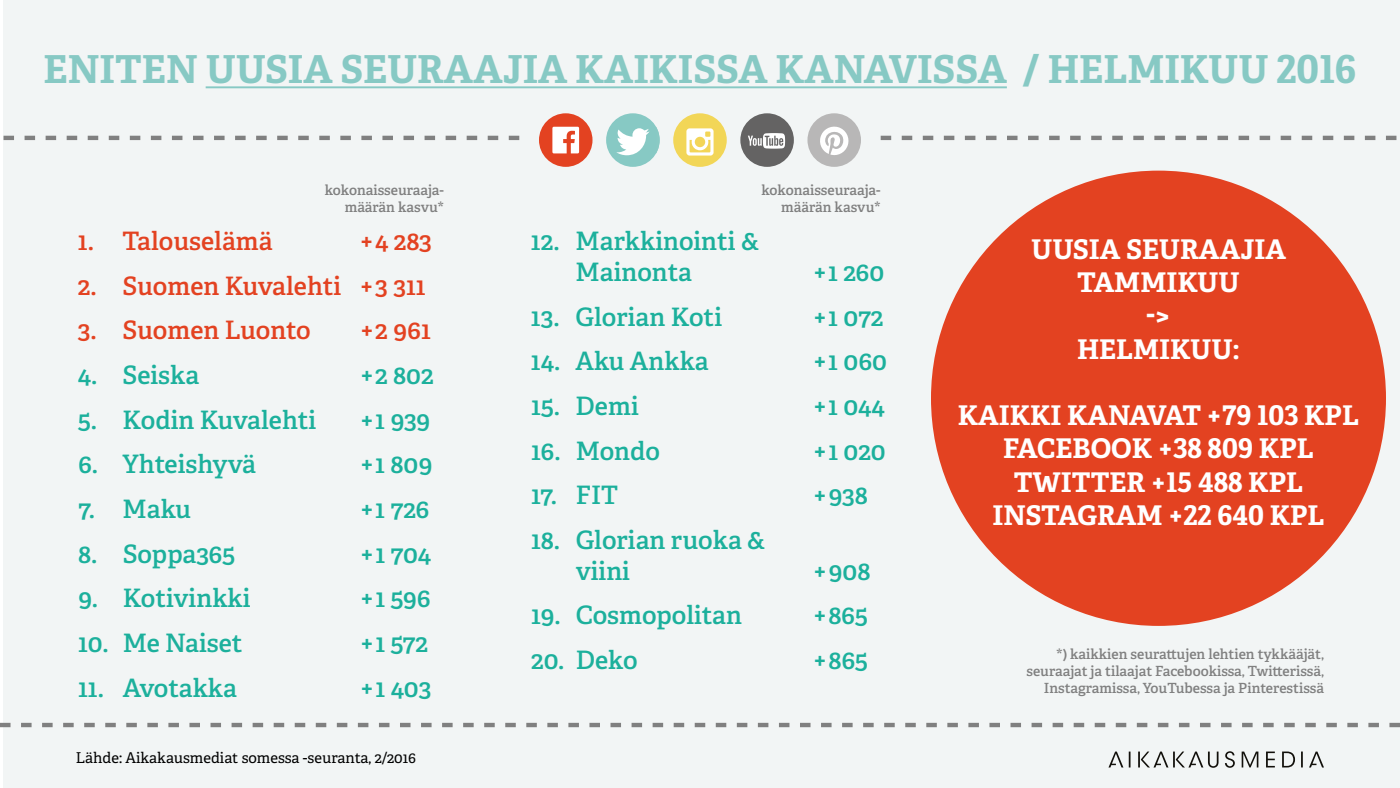
<style>
.page{position:relative;width:1400px;height:788px;background:#fff}
.page>*{position:absolute;margin:0;border:0;box-sizing:border-box;transform-origin:0 0}
.t1{font:700 38.5px "Adelle";color:#87c9c4}
.t2{font:700 27.12px/33.2px "Adelle";color:#fff}
.t3{font:600 25.38px/30.6px "Adelle";color:#1cb09c}
.t4{font:600 25.38px "Adelle";color:#e34221}
.t5{font:14.88px "Adelle";color:#000}
.t6{font:600 14px/16.8px "Adelle";color:#808080;text-align:right}
</style>
<div class="page">
<div style="left:3px;top:0;width:1397px;height:788px;background:#f2f5f5"></div>
<svg style="left:1129px;top:751px;width:2px;height:16px"></svg>
<svg style="left:1108px;top:751px;width:15px;height:16px"></svg>
<svg style="left:1309px;top:751px;width:15px;height:16px"></svg>
<svg style="left:1138px;top:751px;width:81px;height:16px"></svg>
<svg style="left:1225px;top:751px;width:10px;height:16px"></svg>
<svg style="left:1242px;top:751px;width:16px;height:16px"></svg>
<svg style="left:1266px;top:751px;width:9px;height:16px"></svg>
<svg style="left:1282px;top:751px;width:13px;height:16px"></svg>
<svg style="left:1301px;top:751px;width:2px;height:16px"></svg>
<svg style="left:3px;top:136px;width:516px;height:4px"></svg>
<svg style="left:881px;top:136px;width:516px;height:4px"></svg>
<svg style="left:0;top:722px;width:1400px;height:5px"></svg>
<hr style="left:206px;top:86px;width:801px;height:2px;background:#87c9c4">
<div style="left:539px;top:113px;width:54px;height:54px;background:#e34221;border-radius:50%"></div>
<svg style="left:552px;top:127px;width:27px;height:26px"></svg>
<div style="left:606px;top:113px;width:54px;height:54px;background:#87c9c4;border-radius:50%"></div>
<img style="left:656px;top:127px;width:4px;height:26px">
<svg style="left:616px;top:128px;width:33px;height:27px"></svg>
<div style="left:673px;top:113px;width:54px;height:54px;background:#f2d657;border-radius:50%"></div>
<img style="left:688px;top:155px;width:24px;height:1px">
<svg style="left:686px;top:128px;width:28px;height:27px"></svg>
<div style="left:740px;top:113px;width:54px;height:54px;background:#646363;border-radius:50%"></div>
<svg style="left:748px;top:133px;width:37px;height:16px"></svg>
<div style="left:807px;top:113px;width:54px;height:54px;background:#b8b7b7;border-radius:50%"></div>
<svg style="left:820px;top:126px;width:29px;height:29px"></svg>
<div style="left:931px;top:171px;width:455px;height:455px;background:#e34221;border-radius:50%"></div>
<h1 class="t1" style="left:44px;top:42px;width:189px">ENITEN UUSIA</h1>
<h1 class="t1" style="left:340px;top:42px;width:26px">SEU</h1>
<h1 class="t1" style="left:417px;top:42px;width:212px">RAAJIA KAIKISSA</h1>
<h1 class="t1" style="left:775px;top:42px;width:165px">KANAVISSA</h1>
<h1 class="t1" style="left:1022px;top:42px;width:134px">/ HELMIKUU</h1>
<h1 class="t1" style="left:1276px;top:42px;width:81px">2016</h1>
<p class="t6" style="left:325px;top:181px;width:121px">kokonaisseuraaja&shy;määrän kasvu*</p>
<p class="t6" style="left:761px;top:181px;width:121px">kokonaisseuraaja&shy;määrän kasvu*</p>
<p class="t4" style="left:78px;top:222px;width:196px">1. Talouselämä</p>
<p class="t4" style="left:360px;top:222px;width:74px">+4 283</p>
<p class="t4" style="left:78px;top:267px;width:349px">2. Suomen Kuvalehti +3 311</p>
<p class="t4" style="left:78px;top:312px;width:234px">3. Suomen Luonto</p>
<p class="t4" style="left:360px;top:312px;width:73px">+2 961</p>
<p class="t3" style="left:78px;top:358px;width:123px">4. Seiska</p>
<p class="t3" style="left:360px;top:358px;width:75px">+2 802</p>
<p class="t3" style="left:78px;top:403px;width:240px">5. Kodin Kuvalehti</p>
<p class="t3" style="left:360px;top:403px;width:72px">+1 939</p>
<p class="t3" style="left:78px;top:448px;width:180px">6. Yhteishyvä</p>
<p class="t3" style="left:360px;top:448px;width:74px">+1 809</p>
<p class="t3" style="left:78px;top:492px;width:115px">7. Maku</p>
<p class="t3" style="left:360px;top:492px;width:71px">+1 726</p>
<p class="t3" style="left:78px;top:537px;width:159px">8. Soppa365</p>
<p class="t3" style="left:360px;top:537px;width:73px">+1 704</p>
<p class="t3" style="left:78px;top:582px;width:174px">9. Kotivinkki</p>
<p class="t3" style="left:360px;top:582px;width:72px">+1 596</p>
<p class="t3" style="left:78px;top:626px;width:166px">10. Me Naiset</p>
<p class="t3" style="left:360px;top:626px;width:70px">+1 572</p>
<p class="t3" style="left:78px;top:671px;width:160px">11. Avotakka</p>
<p class="t3" style="left:360px;top:671px;width:73px">+1 403</p>
<p class="t5" style="left:76px;top:747px;width:341px">Lähde: Aikakausmediat somessa -seuranta, 2/2016</p>
<p class="t3" style="left:576px;top:225px;width:185px;text-indent:-45px">12. Markkinointi &amp;<br>Mainonta</p>
<p class="t3" style="left:813px;top:255px;width:73px">+1 260</p>
<p class="t3" style="left:531px;top:300px;width:193px">13. Glorian Koti</p>
<p class="t3" style="left:813px;top:300px;width:72px">+1 072</p>
<p class="t3" style="left:531px;top:345px;width:179px">14. Aku Ankka</p>
<p class="t3" style="left:813px;top:345px;width:76px">+1 060</p>
<p class="t3" style="left:531px;top:389px;width:109px">15. Demi</p>
<p class="t3" style="left:813px;top:389px;width:73px">+1 044</p>
<p class="t3" style="left:531px;top:434px;width:130px">16. Mondo</p>
<p class="t3" style="left:813px;top:434px;width:74px">+1 020</p>
<p class="t3" style="left:531px;top:478px;width:88px">17. FIT</p>
<p class="t3" style="left:813px;top:478px;width:56px">+938</p>
<p class="t3" style="left:576px;top:523px;width:191px;text-indent:-45px">18. Glorian ruoka &amp; viini</p>
<p class="t3" style="left:813px;top:554px;width:59px">+908</p>
<p class="t3" style="left:531px;top:598px;width:212px">19. Cosmopolitan</p>
<p class="t3" style="left:813px;top:598px;width:57px">+865</p>
<p class="t3" style="left:531px;top:643px;width:108px">20. Deko</p>
<p class="t3" style="left:813px;top:643px;width:57px">+865</p>
<p class="t2" style="left:1031px;top:231px;width:19px">UUSIA</p>
<p class="t2" style="left:1126px;top:231px;width:19px">SEU</p>
<p class="t2" style="left:1180px;top:231px;width:91px">RAAJIA</p>
<p class="t2" style="left:1077px;top:265px;width:39px">TAMMIKUU</p>
<p class="t2" style="left:1077px;top:298px;width:95px;text-indent:69px">-&gt;<br>HELMIKUU</p>
<p class="t2" style="left:1233px;top:331px;width:9px">:</p>
<p class="t2" style="left:958px;top:398px;width:38px">KAIKKI</p>
<p class="t2" style="left:1067px;top:398px;width:294px">KANAVAT +79 103 KPL</p>
<p class="t2" style="left:1003px;top:431px;width:312px">FACEBOOK +38 809 KPL</p>
<p class="t2" style="left:1014px;top:464px;width:65px">TWITTE</p>
<p class="t2" style="left:1127px;top:464px;width:178px">R +15 488 KPL</p>
<p class="t2" style="left:992px;top:497px;width:52px">INSTA</p>
<p class="t2" style="left:1078px;top:497px;width:248px">GRAM +22 640 KPL</p>
<p class="t6" style="left:1026px;top:645px;width:299px">*) kaikkien seurattujen lehtien tykkääjät, seuraajat ja tilaajat Facebookissa, Twitterissä,<br>Instagramissa, YouTubessa ja Pinterestissä</p>
</div>
